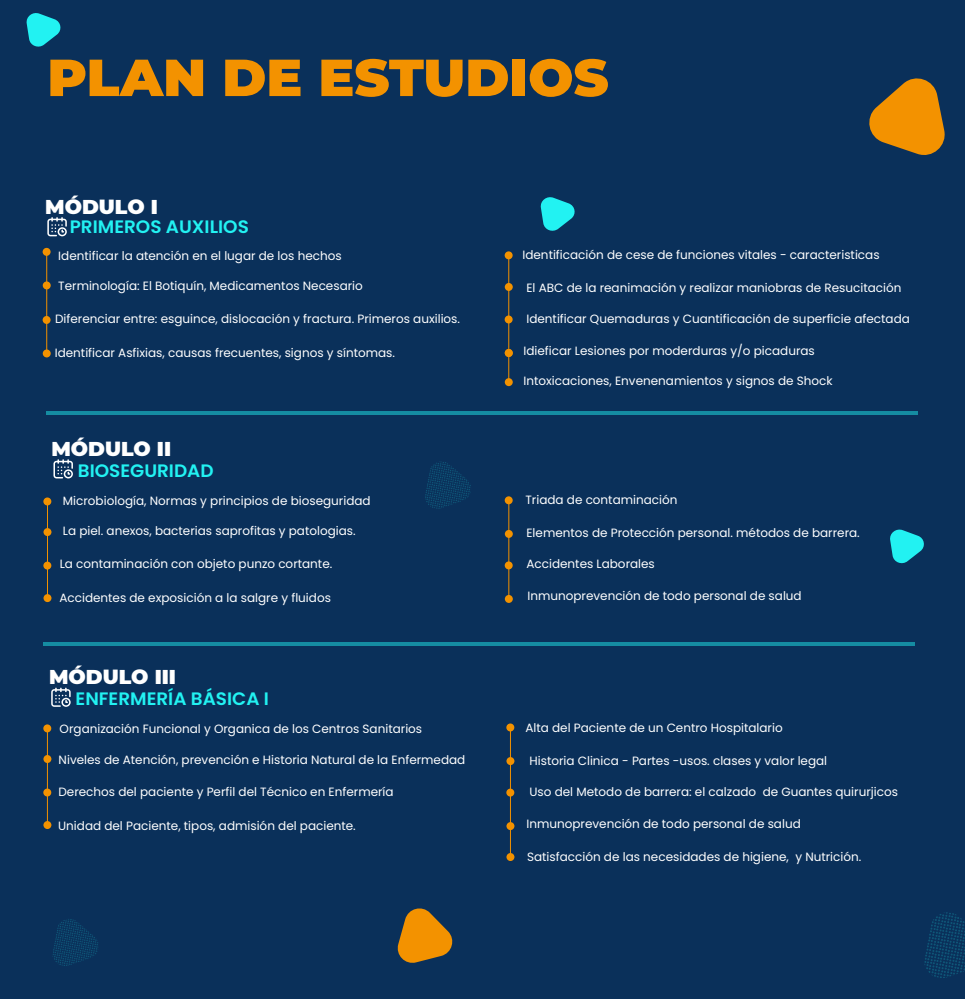
<style>
.page{position:relative;width:965px;height:1000px;background:#fff}
.page>*{position:absolute;margin:0;border:0;box-sizing:border-box;transform-origin:0 0}
.t1{font:900 52px "Montserrat";color:#f39200}
.t2{font:900 20px "Montserrat";color:#fff}
.t3{font:600 18px "Poppins";color:#22f2f2}
.t4{font:12px "Poppins";color:#fff}
</style>
<div class="page">
<div style="left:1px;top:0;width:964px;height:999px;background:#0a305a"></div>
<svg style="left:47px;top:217px;width:20px;height:19px"></svg>
<svg style="left:53px;top:459px;width:20px;height:19px"></svg>
<svg style="left:51px;top:688px;width:20px;height:19px"></svg>
<svg style="left:425px;top:461px;width:46px;height:48px"></svg>
<svg style="left:924px;top:912px;width:41px;height:66px"></svg>
<svg style="left:52px;top:919px;width:46px;height:47px"></svg>
<svg style="left:397px;top:908px;width:56px;height:55px"></svg>
<svg style="left:869px;top:78px;width:76px;height:77px"></svg>
<svg style="left:26px;top:13px;width:35px;height:34px"></svg>
<svg style="left:890px;top:529px;width:34px;height:35px"></svg>
<svg style="left:540px;top:197px;width:35px;height:34px"></svg>
<div style="left:43px;top:248px;width:8px;height:8px;background:#f39200;border-radius:50%"></div>
<svg style="left:46px;top:255px;width:2px;height:94px"></svg>
<div style="left:43px;top:349px;width:8px;height:8px;background:#f39200;border-radius:50%"></div>
<div style="left:43px;top:281px;width:8px;height:8px;background:#f39200;border-radius:50%"></div>
<div style="left:43px;top:316px;width:8px;height:8px;background:#f39200;border-radius:50%"></div>
<div style="left:505px;top:251px;width:8px;height:8px;background:#f39200;border-radius:50%"></div>
<svg style="left:508px;top:259px;width:2px;height:119px"></svg>
<div style="left:505px;top:349px;width:8px;height:8px;background:#f39200;border-radius:50%"></div>
<div style="left:505px;top:378px;width:8px;height:8px;background:#f39200;border-radius:50%"></div>
<div style="left:505px;top:283px;width:8px;height:8px;background:#f39200;border-radius:50%"></div>
<div style="left:505px;top:315px;width:8px;height:8px;background:#f39200;border-radius:50%"></div>
<div style="left:43px;top:497px;width:8px;height:8px;background:#f39200;border-radius:50%"></div>
<hr style="left:47px;top:502px;width:1px;height:97px;background:#f29100">
<div style="left:44px;top:594px;width:7px;height:8px;background:#f39200;border-radius:50%"></div>
<div style="left:44px;top:528px;width:7px;height:8px;background:#f39200;border-radius:50%"></div>
<div style="left:43px;top:562px;width:8px;height:8px;background:#f39200;border-radius:50%"></div>
<div style="left:505px;top:496px;width:8px;height:8px;background:#f39200;border-radius:50%"></div>
<hr style="left:508px;top:500px;width:1px;height:98px;background:#f29100">
<div style="left:505px;top:595px;width:8px;height:8px;background:#f39200;border-radius:50%"></div>
<div style="left:505px;top:530px;width:8px;height:8px;background:#f39200;border-radius:50%"></div>
<div style="left:505px;top:561px;width:8px;height:8px;background:#f39200;border-radius:50%"></div>
<div style="left:506px;top:724px;width:8px;height:7px;background:#f39200;border-radius:50%"></div>
<hr style="left:510px;top:728px;width:1px;height:133px;background:#f29100">
<div style="left:506px;top:822px;width:8px;height:8px;background:#f39200;border-radius:50%"></div>
<div style="left:506px;top:853px;width:8px;height:8px;background:#f39200;border-radius:50%"></div>
<div style="left:506px;top:757px;width:8px;height:8px;background:#f39200;border-radius:50%"></div>
<div style="left:506px;top:789px;width:8px;height:8px;background:#f39200;border-radius:50%"></div>
<div style="left:43px;top:724px;width:8px;height:8px;background:#f39200;border-radius:50%"></div>
<hr style="left:47px;top:729px;width:1px;height:97px;background:#f29100">
<div style="left:43px;top:821px;width:8px;height:8px;background:#f39200;border-radius:50%"></div>
<div style="left:43px;top:755px;width:8px;height:8px;background:#f39200;border-radius:50%"></div>
<div style="left:43px;top:789px;width:8px;height:8px;background:#f39200;border-radius:50%"></div>
<hr style="left:47px;top:411px;width:871px;height:4px;background:#158ca2">
<hr style="left:44px;top:642px;width:871px;height:4px;background:#158ca2">
<h1 class="t1" style="left:47px;top:39px;width:563px">PLAN DE ESTUDIOS</h1>
<h2 class="t2" style="left:45px;top:192px;width:114px">MÓDULO I</h2>
<h3 class="t3" style="left:70px;top:216px;width:181px">PRIMEROS AUXILIOS</h3>
<p class="t4" style="left:58px;top:249px;width:285px">Identificar la atención en el lugar de los hechos</p>
<p class="t4" style="left:58px;top:279px;width:306px">Terminología: El Botiquín, Medicamentos Necesario</p>
<p class="t4" style="left:55px;top:312px;width:406px">Diferenciar entre: esguince, dislocación y fractura. Primeros auxilios.</p>
<p class="t4" style="left:55px;top:346px;width:342px">Identificar Asfixias, causas frecuentes, signos y síntomas.</p>
<h2 class="t2" style="left:51px;top:434px;width:121px">MÓDULO II</h2>
<h3 class="t3" style="left:78px;top:460px;width:137px">BIOSEGURIDAD</h3>
<p class="t4" style="left:63px;top:494px;width:309px">Microbiología, Normas y principios de bioseguridad</p>
<p class="t4" style="left:63px;top:524px;width:294px">La piel. anexos, bacterias saprofitas y patologias.</p>
<p class="t4" style="left:60px;top:557px;width:274px">La contaminación con objeto punzo cortante.</p>
<p class="t4" style="left:59px;top:591px;width:273px">Accidentes de exposición a la salgre y fluidos</p>
<h2 class="t2" style="left:49px;top:662px;width:129px">MÓDULO III</h2>
<p class="t4" style="left:60px;top:722px;width:364px">Organización Funcional y Organica de los Centros Sanitarios</p>
<p class="t4" style="left:59px;top:752px;width:408px">Niveles de Atención, prevención e Historia Natural de la Enfermedad</p>
<p class="t4" style="left:58px;top:785px;width:337px">Derechos del paciente y Perfil del Técnico en Enfermería</p>
<p class="t4" style="left:58px;top:819px;width:299px">Unidad del Paciente, tipos, admisión del paciente.</p>
<h3 class="t3" style="left:76px;top:689px;width:195px">ENFERMERÍA BÁSICA I</h3>
<p class="t4" style="left:522px;top:248px;width:359px">Identificación de cese de funciones vitales - caracteristicas</p>
<p class="t4" style="left:526px;top:281px;width:377px">El ABC de la reanimación y realizar maniobras de Resucitación</p>
<p class="t4" style="left:526px;top:312px;width:385px">Identificar Quemaduras y Cuantificación de superficie afectada</p>
<p class="t4" style="left:523px;top:344px;width:293px">Idieficar Lesiones por moderduras y/o picaduras</p>
<p class="t4" style="left:523px;top:374px;width:311px">Intoxicaciones, Envenenamientos y signos de Shock</p>
<p class="t4" style="left:525px;top:493px;width:154px">Triada de contaminación</p>
<p class="t4" style="left:526px;top:526px;width:335px">Elementos de Protección personal. métodos de barrera.</p>
<p class="t4" style="left:526px;top:557px;width:130px">Accidentes Laborales</p>
<p class="t4" style="left:527px;top:589px;width:276px">Inmunoprevención de todo personal de salud</p>
<p class="t4" style="left:525px;top:720px;width:259px">Alta del Paciente de un Centro Hospitalario</p>
<p class="t4" style="left:529px;top:754px;width:299px">Historia Clinica - Partes -usos. clases y valor legal</p>
<p class="t4" style="left:529px;top:785px;width:370px">Uso del Metodo de barrera: el calzado de Guantes quirurjicos</p>
<p class="t4" style="left:526px;top:817px;width:276px">Inmunoprevención de todo personal de salud</p>
<p class="t4" style="left:527px;top:850px;width:336px">Satisfacción de las necesidades de higiene, y Nutrición.</p>
</div>
